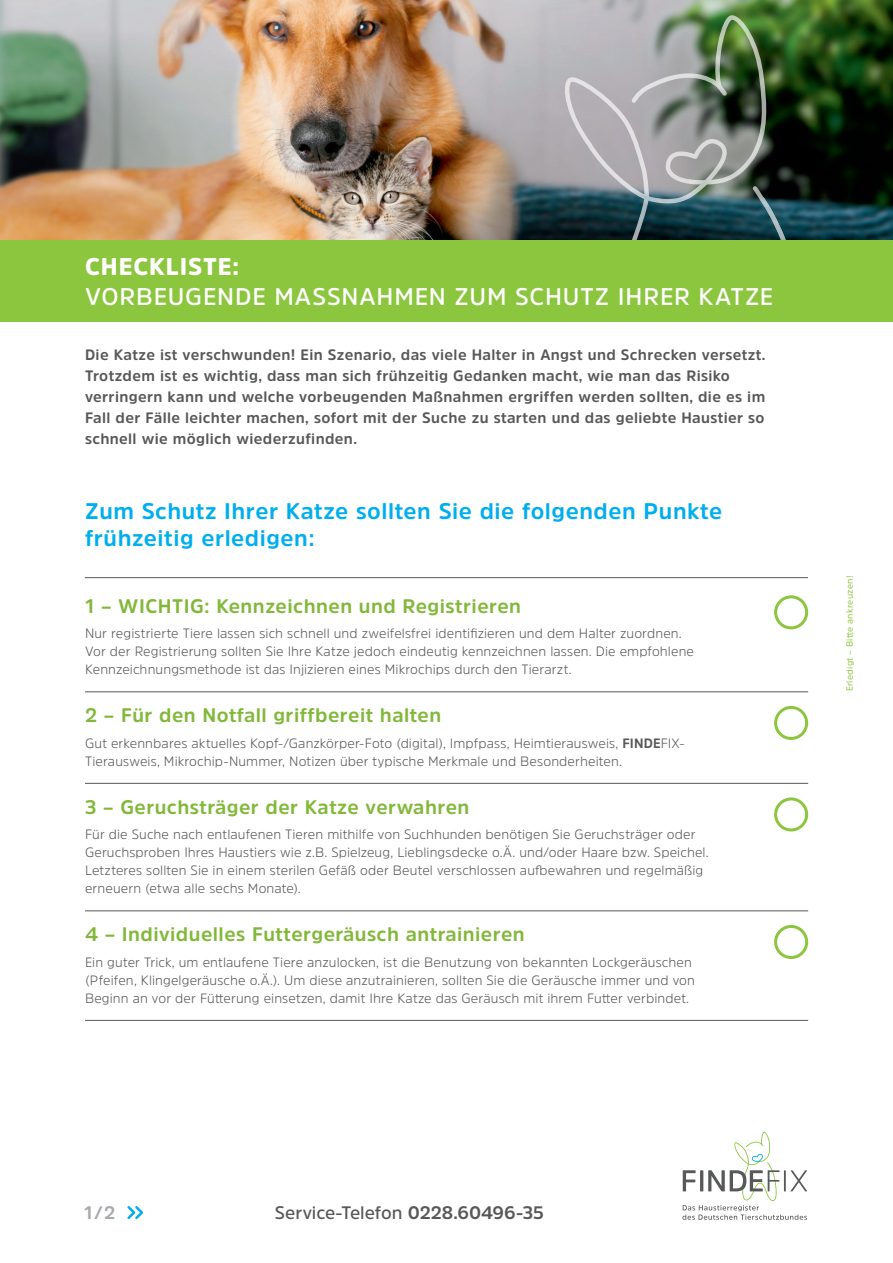
<style>
.page{position:relative;width:893px;height:1263px;background:#fff}
.page>*{position:absolute;margin:0;border:0;box-sizing:border-box;transform-origin:0 0}
.Headline_Checkliste{font:600 24px "Amsi Pro";letter-spacing:.035em;color:#fff}
.Headline_Checkliste-2{font:900 24px "Amsi Pro";letter-spacing:.035em;color:#fff}
.HEADLINE_BLAU{font:700 22.5px/27px "Amsi Pro";letter-spacing:.025em;color:#00aeef}
.SUBLINE_GRÜN{font:700 19.5px "Amsi Pro";letter-spacing:.025em;color:#82b83a}
.COPYTEXT{font:600 18px "Amsi Pro";letter-spacing:-.005em;color:#57585a}
.subhead_01_blau_14{font:700 18px "Amsi Pro";color:#a8a9ad}
.EINLEITUNG{font:700 15px/21px "Amsi Pro";letter-spacing:.025em;color:#57585a}
.COPYTEXT-2{font:300 13.5px/18px "Amsi Pro";letter-spacing:.01em;color:#57585a}
.fliesstext{font:9px "Amsi Pro";letter-spacing:.035em;color:#8bc63e}
.s1{font-weight:700}
</style>
<div class="page">
<img style="left:0;top:0;width:893px;height:240px">
<img style="left:556px;top:10px;width:285px;height:230px">
<svg style="left:682px;top:1132px;width:125px;height:88px"></svg>
<div style="left:774px;top:595px;width:34px;height:34px;border:3px solid #8bc63e;border-radius:50%"></div>
<hr style="left:85px;top:691px;width:723px;height:1px;background:#57585a">
<div style="left:774px;top:706px;width:34px;height:34px;border:3px solid #8bc63e;border-radius:50%"></div>
<hr style="left:85px;top:783px;width:723px;height:1px;background:#57585a">
<div style="left:774px;top:797px;width:34px;height:34px;border:3px solid #8bc63e;border-radius:50%"></div>
<hr style="left:85px;top:910px;width:723px;height:1px;background:#57585a">
<div style="left:774px;top:925px;width:34px;height:34px;border:3px solid #8bc63e;border-radius:50%"></div>
<hr style="left:85px;top:1020px;width:723px;height:1px;background:#57585a">
<hr style="left:85px;top:577px;width:723px;height:1px;background:#57585a">
<div style="left:0;top:240px;width:893px;height:82px;background:#8bc63e"></div>
<svg style="left:127px;top:1206px;width:16px;height:13px"></svg>
<p class="Headline_Checkliste-2" style="left:85px;top:250px;width:156px">CHECKLISTE:</p>
<p class="Headline_Checkliste" style="left:85px;top:280px;width:690px">VORBEUGENDE MASSNAHMEN ZUM SCHUTZ IHRER KATZE</p>
<p class="EINLEITUNG" style="left:85px;top:344px;width:682px">Die Katze ist verschwunden! Ein Szenario, das viele Halter in Angst und Schrecken versetzt.<br>Trotzdem ist es wichtig, dass man sich frühzeitig Gedanken macht, wie man das Risiko verringern kann und welche vorbeugenden Maßnahmen ergriffen werden sollten, die es im Fall der Fälle leichter machen, sofort mit der Suche zu starten und das geliebte Haustier so schnell wie möglich wiederzufinden.</p>
<p class="HEADLINE_BLAU" style="left:85px;top:497px;width:639px">Zum Schutz Ihrer Katze sollten Sie die folgenden Punkte frühzeitig erledigen:</p>
<p class="SUBLINE_GRÜN" style="left:85px;top:592px;width:438px">1 – WICHTIG: Kennzeichnen und Registrieren</p>
<p class="COPYTEXT-2" style="left:85px;top:624px;width:598px">Nur registrierte Tiere lassen sich schnell und zweifelsfrei identifizieren und dem Halter zuordnen.</p>
<p class="COPYTEXT-2" style="left:85px;top:642px;width:610px">Vor der Registrierung sollten Sie Ihre Katze jedoch eindeutig kennzeichnen lassen. Die empfohlene<br>Kennzeichnungsmethode ist das Injizieren eines Mikrochips durch den Tierarzt.</p>
<p class="SUBLINE_GRÜN" style="left:85px;top:702px;width:358px">2 – Für den Notfall griffbereit halten</p>
<p class="COPYTEXT-2" style="left:85px;top:734px;width:601px">Gut erkennbares aktuelles Kopf-/Ganzkörper-Foto (digital), Impfpass, Heimtierausweis, <span class="s1">FINDE</span>FIX-</p>
<p class="COPYTEXT-2" style="left:85px;top:752px;width:538px">Tierausweis, Mikrochip-Nummer, Notizen über typische Merkmale und Besonderheiten.</p>
<p class="SUBLINE_GRÜN" style="left:85px;top:793px;width:386px">3 – Geruchsträger der Katze verwahren</p>
<p class="COPYTEXT-2" style="left:85px;top:825px;width:625px">Für die Suche nach entlaufenen Tieren mithilfe von Suchhunden benötigen Sie Geruchsträger oder Geruchsproben Ihres Haustiers wie z.B. Spielzeug, Lieblingsdecke o.Ä. und/oder Haare bzw. Speichel.<br>Letzteres sollten Sie in einem sterilen Gefäß oder Beutel verschlossen aufbewahren und regelmäßig erneuern (etwa alle sechs Monate).</p>
<p class="SUBLINE_GRÜN" style="left:85px;top:921px;width:441px">4 – Individuelles Futtergeräusch antrainieren</p>
<p class="COPYTEXT-2" style="left:85px;top:953px;width:611px">Ein guter Trick, um entlaufene Tiere anzulocken, ist die Benutzung von bekannten Lockgeräuschen (Pfeifen, Klingelgeräusche o.Ä.). Um diese anzutrainieren, sollten Sie die Geräusche immer und von<br>Beginn an vor der Fütterung einsetzen, damit Ihre Katze das Geräusch mit ihrem Futter verbindet.</p>
<p class="fliesstext" style="left:844px;top:691px;width:117px;rotate:-90deg">Erledigt – Bitte ankreuzen!</p>
<p class="subhead_01_blau_14" style="left:84px;top:1200px;width:33px">1/2</p>
<p class="COPYTEXT" style="left:275px;top:1200px;width:270px">Service-Telefon <span class="s1">0228.60496-35</span></p>
</div>
